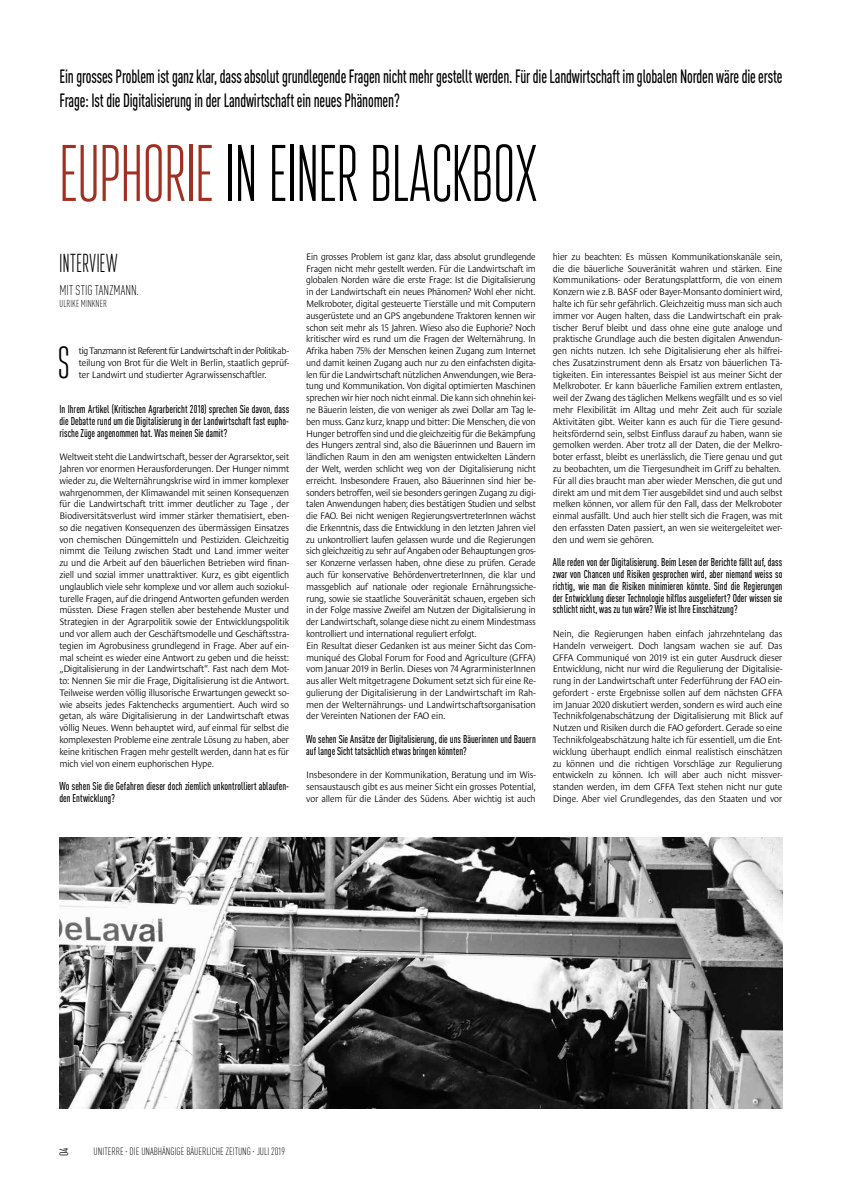
<style>
.page{position:relative;width:842px;height:1191px;background:#fff}
.page>*{position:absolute;margin:0;border:0;box-sizing:border-box;transform-origin:0 0}
.t1{font:80px "Attentica 4 F Ultra Light UNIT";color:#000}
.t2{font:44.8px "Attentica 4 F Ultra Light UNIT";color:#000}
.t3{font:26px "Attentica 4 F Ultra Light UNIT";letter-spacing:.025em;color:#000;scale:.93 1}
.t4{font:500 condensed 19px/23.6px "DIN Pro";letter-spacing:-.01em;color:#000;scale:.8 1}
.t5{font:300 condensed 14px "DIN Pro";letter-spacing:.005em;color:#000;scale:.93 1}
.t6{font:condensed 12px "DIN Pro";color:#000}
.t7{font:500 condensed 11.2px/11.8px "DIN Pro";color:#000;text-align:justify;scale:.87 1}
.t8{font:300 condensed 10.5px "DIN Pro";color:#000}
.t9{font:300 condensed 10px "DIN Pro";letter-spacing:.02em;color:#000;scale:.93 1}
.t10{font:300 9.6px/11.8px "Le Monde Sans";letter-spacing:-.03em;color:#000;text-align:justify;scale:.95 1}
.t11{font:300 9.6px/11.8px "Le Monde Sans";letter-spacing:-.03em;color:#000;scale:.94 1}
.s1{color:#a03122}
</style>
<div class="page">
<img style="left:60px;top:837px;width:722px;height:271px">
<h3 class="t4" style="left:60px;top:63px;width:905px">Ein grosses Problem ist ganz klar, dass absolut grundlegende Fragen nicht mehr gestellt werden. Für die Landwirtschaft im globalen Norden wäre die erste<br>Frage: Ist die Digitalisierung in der Landwirtschaft ein neues Phänomen?</h3>
<h1 class="t1" style="left:60px;top:135px;width:455px"><span class="s1">EUPHORIE</span> IN EINER BLACKBOX</h1>
<h3 class="t3" style="left:60px;top:250px;width:64px">INTERVIEW</h3>
<h3 class="t5" style="left:60px;top:280px;width:87px">MIT STIG TANZMANN.</h3>
<p class="t9" style="left:60px;top:296px;width:44px">ULRIKE MINKNER</p>
<h2 class="t2" style="left:58px;top:341px;width:10px">S</h2>
<p class="t10" style="left:79px;top:345px;width:223px">tig Tanzmann ist Referent für Landwirtschaft in der Politikab&shy;teilung von Brot für die Welt in Berlin, staatlich geprüf&shy;ter Landwirt und studierter Agrarwissenschaftler.</p>
<p class="t7" style="left:60px;top:402px;width:265px">In Ihrem Artikel (Kritischen Agrarbericht 2018) sprechen Sie davon, dass die Debatte rund um die Digitalisierung in der Landwirtschaft fast eupho&shy;rische Züge angenommen hat. Was meinen Sie damit?</p>
<p class="t10" style="left:60px;top:451px;width:243px">Weltweit steht die Landwirtschaft, besser der Agrarsektor, seit Jahren vor enormen Herausforderungen. Der Hunger nimmt wieder zu, die Welternährungskrise wird in immer komplexer wahrgenommen, der Klimawandel mit seinen Konsequenzen für die Landwirtschaft tritt immer deutlicher zu Tage , der Biodiversitätsverlust wird immer stärker thematisiert, eben&shy;so die negativen Konsequenzen des übermässigen Einsatzes von chemischen Düngemitteln und Pestiziden. Gleichzeitig nimmt die Teilung zwischen Stadt und Land immer weiter zu und die Arbeit auf den bäuerlichen Betrieben wird finan&shy;ziell und sozial immer unattraktiver. Kurz, es gibt eigentlich unglaublich viele sehr komplexe und vor allem auch soziokul&shy;turelle Fragen, auf die dringend Antworten gefunden werden müssten. Diese Fragen stellen aber bestehende Muster und Strategien in der Agrarpolitik sowie der Entwicklungspolitik und vor allem auch der Geschäftsmodelle und Geschäftsstra&shy;tegien im Agrobusiness grundlegend in Frage. Aber auf ein&shy;mal scheint es wieder eine Antwort zu geben und die heisst: „Digitalisierung in der Landwirtschaft“. Fast nach dem Mot&shy;to: Nennen Sie mir die Frage, Digitalisierung ist die Antwort.<br>Teilweise werden völlig illusorische Erwartungen geweckt so&shy;wie abseits jedes Faktenchecks argumentiert. Auch wird so getan, als wäre Digitalisierung in der Landwirtschaft etwas völlig Neues. Wenn behauptet wird, auf einmal für selbst die komplexesten Probleme eine zentrale Lösung zu haben, aber keine kritischen Fragen mehr gestellt werden, dann hat es für mich viel von einem euphorischen Hype.</p>
<p class="t7" style="left:60px;top:779px;width:265px">Wo sehen Sie die Gefahren dieser doch ziemlich unkontrolliert ablaufen&shy;den Entwicklung?</p>
<p class="t11" style="left:306px;top:251px;width:246px">Ein grosses Problem ist ganz klar, dass absolut grundlegende Fragen nicht mehr gestellt werden. Für die Landwirtschaft im globalen Norden wäre die erste Frage: Ist die Digitalisierung in der Landwirtschaft ein neues Phänomen? Wohl eher nicht.<br>Melkroboter, digital gesteuerte Tierställe und mit Computern ausgerüstete und an GPS angebundene Traktoren kennen wir schon seit mehr als 15 Jahren. Wieso also die Euphorie? Noch kritischer wird es rund um die Fragen der Welternährung. In Afrika haben 75% der Menschen keinen Zugang zum Internet und damit keinen Zugang auch nur zu den einfachsten digita&shy;len für die Landwirtschaft nützlichen Anwendungen, wie Bera&shy;tung und Kommunikation. Von digital optimierten Maschinen sprechen wir hier noch nicht einmal. Die kann sich ohnehin kei&shy;ne Bäuerin leisten, die von weniger als zwei Dollar am Tag le&shy;ben muss. Ganz kurz, knapp und bitter: Die Menschen, die von Hunger betroffen sind und die gleichzeitig für die Bekämpfung des Hungers zentral sind, also die Bäuerinnen und Bauern im ländlichen Raum in den am wenigsten entwickelten Ländern der Welt, werden schlicht weg von der Digitalisierung nicht erreicht. Insbesondere Frauen, also Bäuerinnen sind hier be&shy;sonders betroffen, weil sie besonders geringen Zugang zu digi&shy;talen Anwendungen haben; dies bestätigen Studien und selbst die FAO. Bei nicht wenigen RegierungsvertreterInnen wächst die Erkenntnis, dass die Entwicklung in den letzten Jahren viel zu unkontrolliert laufen gelassen wurde und die Regierungen sich gleichzeitig zu sehr auf Angaben oder Behauptungen gros&shy;ser Konzerne verlassen haben, ohne diese zu prüfen. Gerade auch für konservative BehördenvertreterInnen, die klar und massgeblich auf nationale oder regionale Ernährungssiche&shy;rung, sowie sie staatliche Souveränität schauen, ergeben sich in der Folge massive Zweifel am Nutzen der Digitalisierung in der Landwirtschaft, solange diese nicht zu einem Mindestmass kontrolliert und international reguliert erfolgt.<br>Ein Resultat dieser Gedanken ist aus meiner Sicht das Com&shy;muniqué des Global Forum for Food and Agriculture (GFFA) vom Januar 2019 in Berlin. Dieses von 74 AgrarministerInnen aus aller Welt mitgetragene Dokument setzt sich für eine Re&shy;gulierung der Digitalisierung in der Landwirtschaft im Rah&shy;men der Welternährungs- und Landwirtschaftsorganisation der Vereinten Nationen der FAO ein.</p>
<p class="t7" style="left:306px;top:732px;width:265px">Wo sehen Sie Ansätze der Digitalisierung, die uns Bäuerinnen und Bauern auf lange Sicht tatsächlich etwas bringen könnten?</p>
<p class="t10" style="left:306px;top:769px;width:243px">Insbesondere in der Kommunikation, Beratung und im Wis&shy;sensaustausch gibt es aus meiner Sicht ein grosses Potential, vor allem für die Länder des Südens. Aber wichtig ist auch</p>
<p class="t10" style="left:553px;top:251px;width:243px;text-align:left">hier zu beachten: Es müssen Kommunikationskanäle sein, die die bäuerliche Souveränität wahren und stärken. Eine Kommunikations- oder Beratungsplattform, die von einem Konzern wie z.B. BASF oder Bayer-Monsanto dominiert wird, halte ich für sehr gefährlich. Gleichzeitig muss man sich auch immer vor Augen halten, dass die Landwirtschaft ein prak&shy;tischer Beruf bleibt und dass ohne eine gute analoge und praktische Grundlage auch die besten digitalen Anwendun&shy;gen nichts nutzen. Ich sehe Digitalisierung eher als hilfrei&shy;ches Zusatzinstrument denn als Ersatz von bäuerlichen Tä&shy;tigkeiten. Ein interessantes Beispiel ist aus meiner Sicht der Melkroboter. Er kann bäuerliche Familien extrem entlasten, weil der Zwang des täglichen Melkens wegfällt und es so viel mehr Flexibilität im Alltag und mehr Zeit auch für soziale Aktivitäten gibt. Weiter kann es auch für die Tiere gesund&shy;heitsfördernd sein, selbst Einfluss darauf zu haben, wann sie gemolken werden. Aber trotz all der Daten, die der Melkro&shy;boter erfasst, bleibt es unerlässlich, die Tiere genau und gut zu beobachten, um die Tiergesundheit im Griff zu behalten.<br>Für all dies braucht man aber wieder Menschen, die gut und direkt am und mit dem Tier ausgebildet sind und auch selbst melken können, vor allem für den Fall, dass der Melkroboter einmal ausfällt. Und auch hier stellt sich die Fragen, was mit den erfassten Daten passiert, an wen sie weitergeleitet wer&shy;den und wem sie gehören.</p>
<p class="t7" style="left:553px;top:555px;width:265px">Alle reden von der Digitalisierung. Beim Lesen der Berichte fällt auf, dass zwar von Chancen und Risiken gesprochen wird, aber niemand weiss so richtig, wie man die Risiken minimieren könnte. Sind die Regierungen der Entwicklung dieser Technologie hilflos ausgeliefert? Oder wissen sie schlicht nicht, was zu tun wäre? Wie ist Ihre Einschätzung?</p>
<p class="t10" style="left:553px;top:628px;width:243px">Nein, die Regierungen haben einfach jahrzehntelang das Handeln verweigert. Doch langsam wachen sie auf. Das GFFA Communiqué von 2019 ist ein guter Ausdruck dieser Entwicklung, nicht nur wird die Regulierung der Digitalisie&shy;rung in der Landwirtschaft unter Federführung der FAO ein&shy;gefordert - erste Ergebnisse sollen auf dem nächsten GFFA im Januar 2020 diskutiert werden, sondern es wird auch eine Technikfolgenabschätzung der Digitalisierung mit Blick auf Nutzen und Risiken durch die FAO gefordert. Gerade so eine Technikfolgeabschätzung halte ich für essentiell, um die Ent&shy;wicklung überhaupt endlich einmal realistisch einschätzen zu können und die richtigen Vorschläge zur Regulierung entwickeln zu können. Ich will aber auch nicht missver&shy;standen werden, im dem GFFA Text stehen nicht nur gute Dinge. Aber viel Grundlegendes, das den Staaten und vor</p>
<p class="t6" style="left:55px;top:1156px;width:10px;rotate:-90deg">04</p>
<p class="t8" style="left:94px;top:1144px;width:140px">UNITERRE <sup>•</sup> DIE UNABHÄNGIGE BÄUERLICHE ZEITUN</p>
<p class="t8" style="left:247px;top:1144px;width:40px">G <sup>•</sup> JULI 2019</p>
</div>
